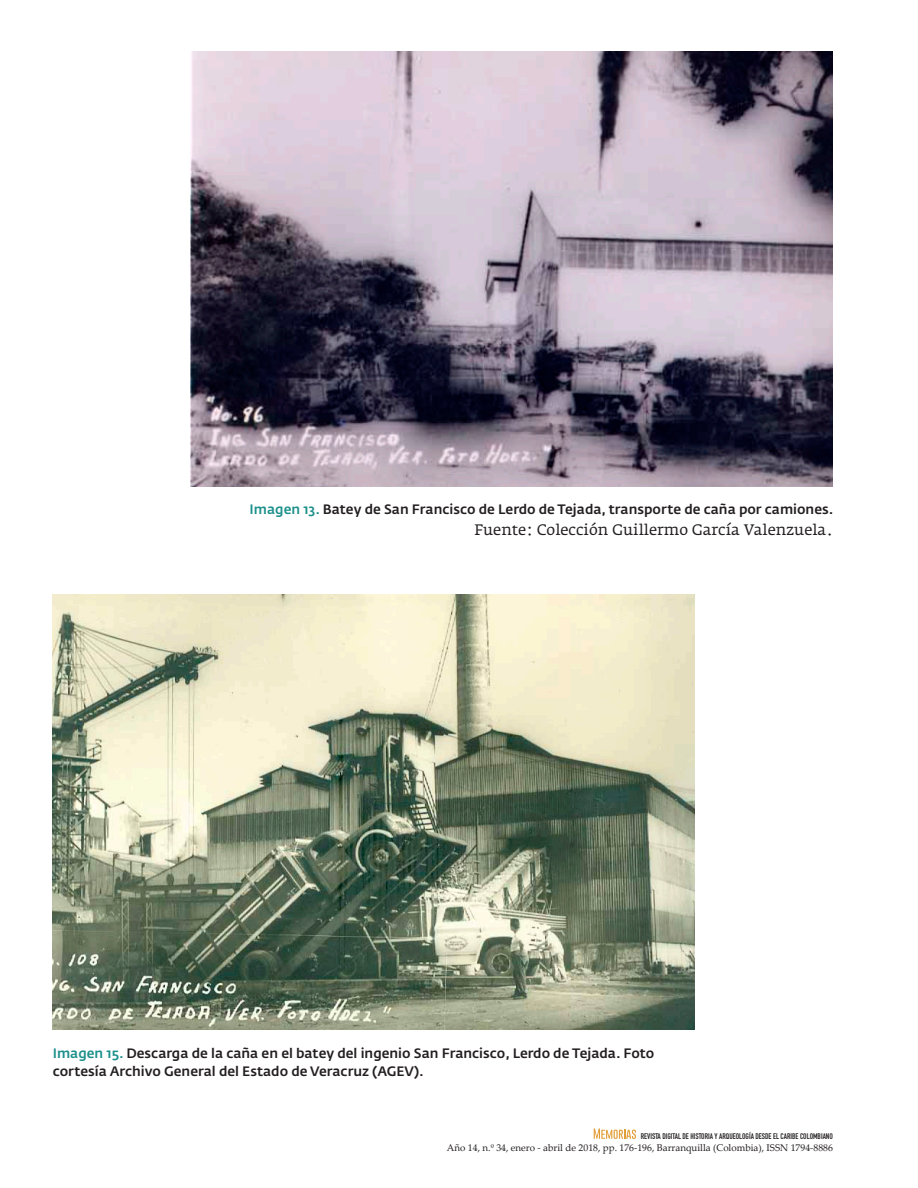
<style>
.page{position:relative;width:918px;height:1188px;background:#fff}
.page>*{position:absolute;margin:0;border:0;box-sizing:border-box;transform-origin:0 0}
.t1{font:15px "Fedra Serif A";color:#231f20}
.t2{font:500 13.5px/18px "Fedra Sans Std";color:#231f20}
.t3{font:9.75px "Palatino Linotype";color:#231f20}
.t4{font:8.1px "DIN Engschrift Std";color:#231f20}
.s1{color:#1d908b}
</style>
<div class="page">
<svg style="left:594px;top:1129px;width:42px;height:10px"></svg>
<img style="left:191px;top:52px;width:642px;height:435px">
<img style="left:53px;top:594px;width:642px;height:435px">
<p class="t2" style="left:250px;top:501px;width:585px"><span class="s1">Imagen 13.</span> Batey de San Francisco de Lerdo de Tejada, transporte de caña por camiones.</p>
<p class="t1" style="left:475px;top:521px;width:360px">Fuente: Colección Guillermo García Valenzuela.</p>
<p class="t2" style="left:53px;top:1044px;width:603px"><span class="s1">Imagen 15.</span> Descarga de la caña en el batey del ingenio San Francisco, Lerdo de Tejada. Foto cortesía Archivo General del Estado de Veracruz (AGEV).</p>
<p class="t4" style="left:641px;top:1131px;width:194px">REVISTA DIGITAL DE HISTORIA Y ARQUEOLOGÍA DESDE EL CARIBE COLOMBIANO</p>
<p class="t3" style="left:447px;top:1140px;width:388px">Año 14, n.º 34, enero - abril de 2018, pp. 176-196, Barranquilla (Colombia), ISSN 1794-8886</p>
</div>
